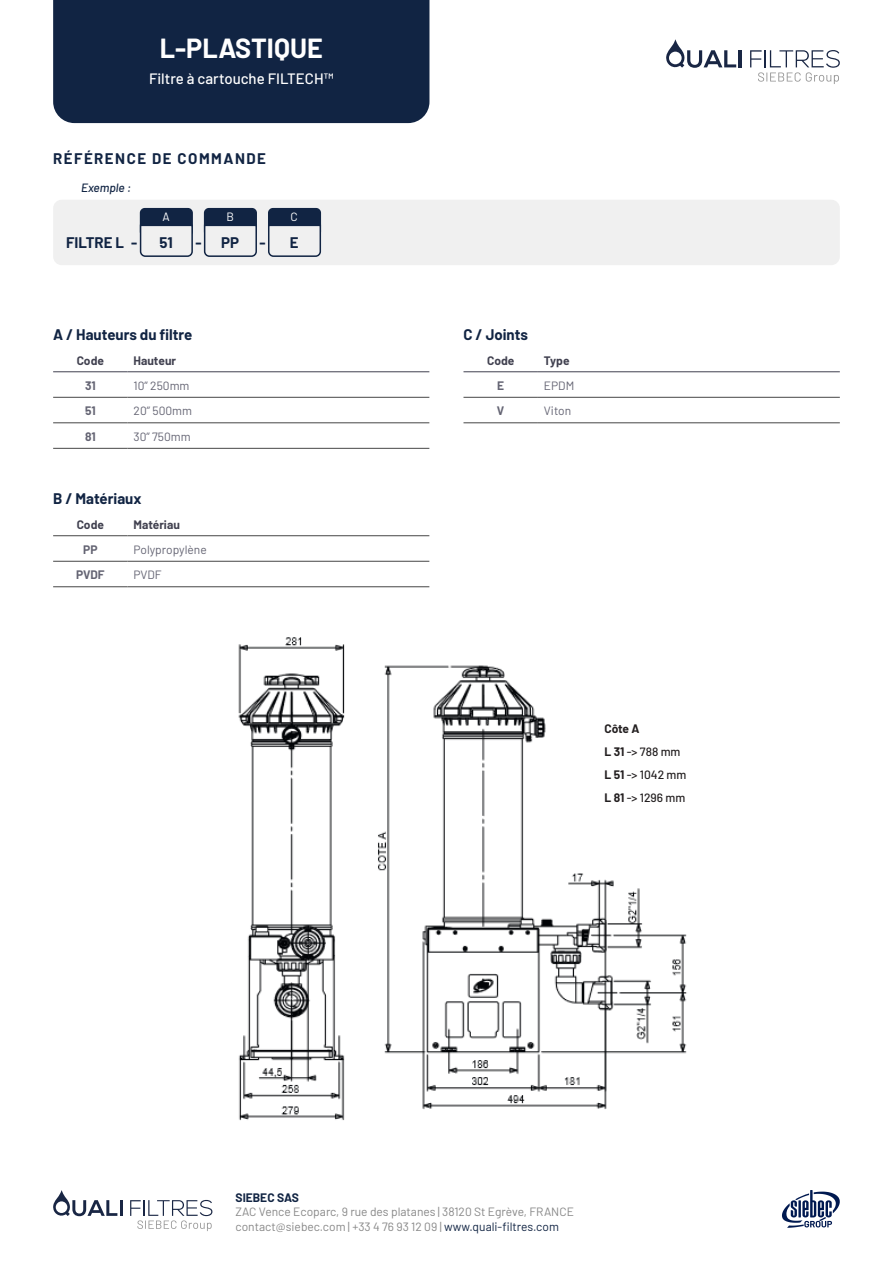
<style>
.page{position:relative;width:893px;height:1263px;background:#fff}
.page>*{position:absolute;margin:0;border:0;box-sizing:border-box;transform-origin:0 0}
.t1{font:700 27px "Barlow";color:#fff}
.t2{font:700 15px "Barlow";color:#112443}
.t3{font:500 15px "Barlow";color:#fff}
.t4{font:700 15px "Barlow";letter-spacing:.1em;color:#112443}
.t5{font:12px "Barlow";color:#878787}
.t6{font:12px "Barlow";color:#646473}
.t7{font:500 12px "Barlow";color:#231f20}
.t8{font:700 12px "Barlow";color:#414150}
.t9{font:700 12px "Barlow";letter-spacing:-.005em;color:#646473}
.t10{font:700 12px "Barlow";color:#112443}
.t11{font:italic 500 12px "Barlow";color:#112443}
.t12{font:700 12px "Barlow";color:#231f20}
.t13{font:12px "Barlow";color:#fff}
.s1{font-weight:700}
.s2{color:#112443}
</style>
<div class="page">
<hr style="left:738px;top:50px;width:4px;height:17px;background:#192644">
<svg style="left:666px;top:39px;width:70px;height:29px"></svg>
<svg style="left:750px;top:50px;width:90px;height:34px"></svg>
<div style="left:53px;top:0;width:376px;height:123px;background:#112443"></div>
<svg style="left:53px;top:1190px;width:69px;height:26px"></svg>
<svg style="left:130px;top:1200px;width:82px;height:31px"></svg>
<svg style="left:782px;top:1190px;width:58px;height:38px"></svg>
<hr style="left:53px;top:371px;width:75px;height:1px;background:#414150">
<hr style="left:128px;top:371px;width:301px;height:1px;background:#414150">
<hr style="left:53px;top:397px;width:75px;height:1px;background:#464646">
<hr style="left:128px;top:397px;width:301px;height:1px;background:#464646">
<hr style="left:53px;top:422px;width:75px;height:1px;background:#464646">
<hr style="left:128px;top:422px;width:301px;height:1px;background:#464646">
<hr style="left:53px;top:448px;width:75px;height:1px;background:#464646">
<hr style="left:128px;top:448px;width:301px;height:1px;background:#464646">
<hr style="left:53px;top:535px;width:75px;height:1px;background:#464646">
<hr style="left:128px;top:535px;width:301px;height:1px;background:#464646">
<hr style="left:53px;top:561px;width:75px;height:1px;background:#464646">
<hr style="left:128px;top:561px;width:301px;height:1px;background:#464646">
<hr style="left:53px;top:586px;width:75px;height:1px;background:#464646">
<hr style="left:128px;top:586px;width:301px;height:1px;background:#464646">
<div style="left:53px;top:200px;width:787px;height:65px;background:#f0f0f0;border-radius:9px"></div>
<div style="left:205px;top:209px;width:51px;height:27px;background:#112443;border-radius:4px"></div>
<div style="left:204px;top:208px;width:53px;height:29px;border:2px solid #112443;border-radius:4px"></div>
<div style="left:269px;top:209px;width:51px;height:27px;background:#112443;border-radius:4px"></div>
<div style="left:268px;top:208px;width:53px;height:29px;border:2px solid #112443;border-radius:4px"></div>
<svg style="left:203px;top:224px;width:54px;height:33px"></svg>
<svg style="left:268px;top:224px;width:54px;height:33px"></svg>
<div style="left:141px;top:209px;width:51px;height:27px;background:#112443;border-radius:4px"></div>
<div style="left:140px;top:208px;width:53px;height:29px;border:2px solid #112443;border-radius:4px"></div>
<svg style="left:139px;top:224px;width:54px;height:33px"></svg>
<img style="left:238px;top:637px;width:449px;height:484px">
<hr style="left:463px;top:371px;width:75px;height:1px;background:#414150">
<hr style="left:538px;top:371px;width:302px;height:1px;background:#414150">
<hr style="left:463px;top:397px;width:75px;height:1px;background:#464646">
<hr style="left:538px;top:397px;width:302px;height:1px;background:#464646">
<hr style="left:463px;top:422px;width:75px;height:1px;background:#464646">
<hr style="left:538px;top:422px;width:302px;height:1px;background:#464646">
<p class="t1" style="left:160px;top:28px;width:164px">L-PLASTIQUE</p>
<p class="t3" style="left:149px;top:68px;width:186px">Filtre à cartouche FILTECH™</p>
<p class="t4" style="left:53px;top:147px;width:214px">RÉFÉRENCE DE COMMANDE</p>
<p class="t11" style="left:81px;top:179px;width:52px">Exemple :</p>
<p class="t13" style="left:226px;top:208px;width:9px">B</p>
<p class="t13" style="left:291px;top:208px;width:9px">C</p>
<p class="t2" style="left:221px;top:232px;width:19px">PP</p>
<p class="t2" style="left:290px;top:232px;width:10px">E</p>
<p class="t13" style="left:162px;top:208px;width:9px">A</p>
<p class="t2" style="left:159px;top:232px;width:15px">51</p>
<p class="t2" style="left:66px;top:231px;width:60px">FILTRE L</p>
<p class="t2" style="left:131px;top:232px;width:8px">-</p>
<p class="t2" style="left:195px;top:232px;width:8px">-</p>
<p class="t2" style="left:259px;top:232px;width:8px">-</p>
<p class="t2" style="left:53px;top:324px;width:141px">A / Hauteurs du filtre</p>
<p class="t8" style="left:77px;top:352px;width:29px">Code</p>
<p class="t8" style="left:134px;top:352px;width:44px">Hauteur</p>
<p class="t9" style="left:85px;top:377px;width:12px">31</p>
<p class="t6" style="left:134px;top:377px;width:57px">10’’ 250mm</p>
<p class="t9" style="left:85px;top:402px;width:12px">51</p>
<p class="t6" style="left:134px;top:402px;width:60px">20’’ 500mm</p>
<p class="t9" style="left:85px;top:428px;width:12px">81</p>
<p class="t6" style="left:134px;top:428px;width:59px">30’’ 750mm</p>
<p class="t2" style="left:53px;top:488px;width:90px">B / Matériaux</p>
<p class="t8" style="left:77px;top:516px;width:29px">Code</p>
<p class="t8" style="left:134px;top:516px;width:48px">Matériau</p>
<p class="t9" style="left:83px;top:540px;width:16px">PP</p>
<p class="t6" style="left:134px;top:541px;width:75px">Polypropylène</p>
<p class="t9" style="left:76px;top:566px;width:30px">PVDF</p>
<p class="t6" style="left:134px;top:566px;width:30px">PVDF</p>
<p class="t2" style="left:463px;top:324px;width:66px">C / Joints</p>
<p class="t8" style="left:487px;top:352px;width:29px">Code</p>
<p class="t8" style="left:544px;top:352px;width:27px">Type</p>
<p class="t9" style="left:497px;top:377px;width:9px">E</p>
<p class="t6" style="left:544px;top:377px;width:32px">EPDM</p>
<p class="t9" style="left:497px;top:402px;width:9px">V</p>
<p class="t6" style="left:544px;top:402px;width:29px">Viton</p>
<p class="t12" style="left:604px;top:720px;width:37px">Côte A</p>
<p class="t7" style="left:604px;top:743px;width:78px"><span class="s1">L 31</span> -&gt; 788 mm</p>
<p class="t7" style="left:604px;top:766px;width:83px"><span class="s1">L 51</span> -&gt; 1042 mm</p>
<p class="t7" style="left:604px;top:789px;width:82px"><span class="s1">L 81</span> -&gt; 1296 mm</p>
<p class="t10" style="left:236px;top:1189px;width:65px">SIEBEC SAS</p>
<p class="t5" style="left:236px;top:1203px;width:340px">ZAC Vence Ecoparc, 9 rue des platanes | 38120 St Egrève, FRANCE</p>
<p class="t5" style="left:236px;top:1218px;width:325px">contact@siebec.com | +33 4 76 93 12 09 | <span class="s2">www.quali-filtres.com</span></p>
</div>
